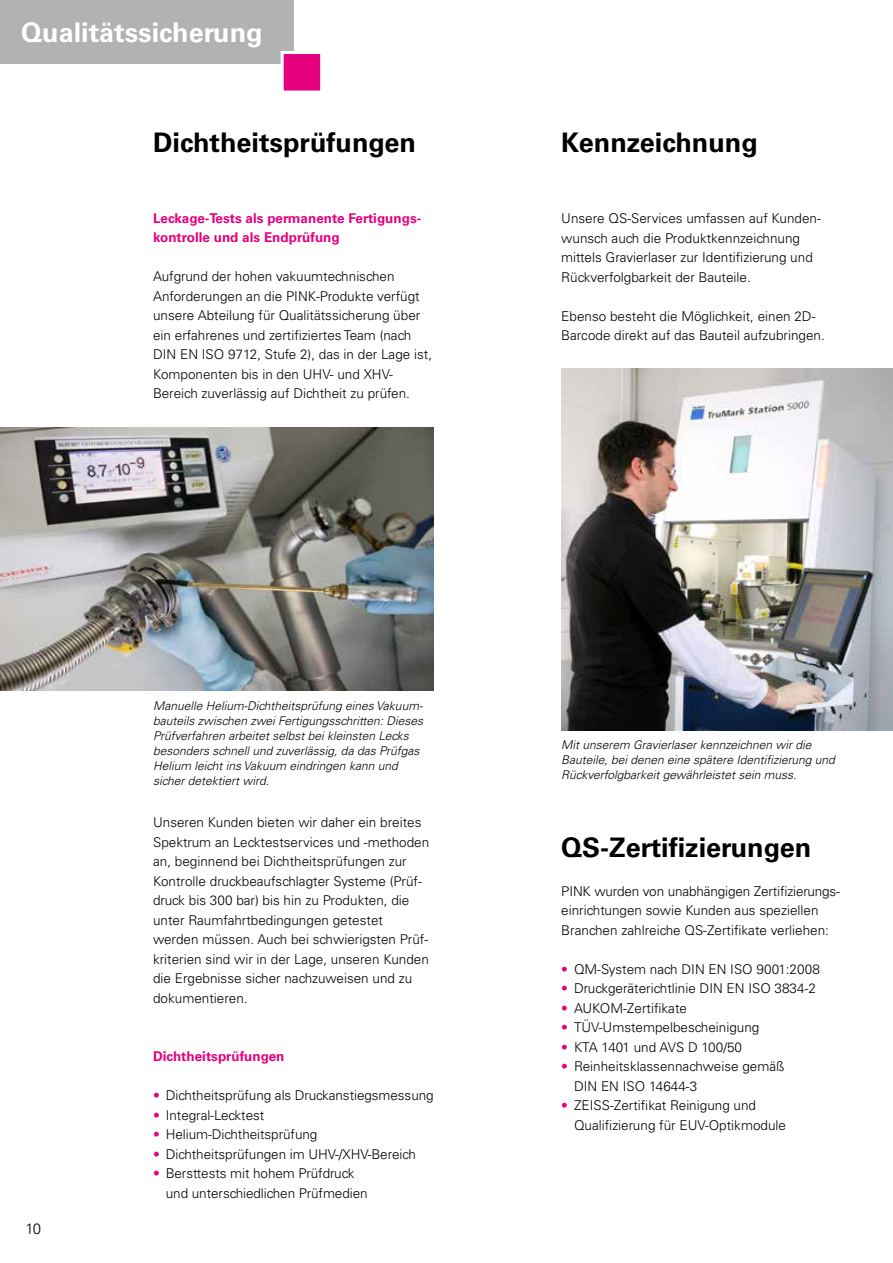
<style>
.page{position:relative;width:893px;height:1263px;background:#fff}
.page>*{position:absolute;margin:0;border:0;box-sizing:border-box;transform-origin:0 0}
.t1{font:700 27px "Univers";color:#000}
.t2{font:700 27px "Univers";color:#fff}
.t3{font:300 15px "Univers";color:#000}
.t4{font:300 13.5px/19.5px "Univers";color:#000}
.t5{font:700 13.5px/19.5px "Univers";color:#e5007d}
.t6{font:italic 300 12px/15px "Univers";color:#000}
.s1{color:#e5007d}
</style>
<div class="page">
<img style="left:561px;top:369px;width:332px;height:361px">
<img style="left:0;top:427px;width:434px;height:264px">
<div style="left:0;top:0;width:293px;height:64px;background:#b1b2b3"></div>
<div style="left:281px;top:51px;width:42px;height:43px;background:#e5007d;border:3px solid #fff"></div>
<h1 class="t2" style="left:21px;top:16px;width:243px">Qualitätssicherung</h1>
<h1 class="t1" style="left:153px;top:127px;width:264px">Dichtheitsprüfungen</h1>
<p class="t5" style="left:153px;top:208px;width:270px">Leckage-Tests als permanente Fertigungs&shy;kontrolle und als Endprüfung</p>
<p class="t4" style="left:153px;top:267px;width:281px">Aufgrund der hohen vakuumtechnischen Anforderungen an die PINK-Produkte verfügt unsere Abteilung für Qualitätssicherung über ein erfahrenes und zertifiziertes Team (nach DIN EN ISO 9712, Stufe 2), das in der Lage ist, Komponenten bis in den UHV- und XHV-Bereich zuverlässig auf Dichtheit zu prüfen.</p>
<p class="t6" style="left:153px;top:698px;width:272px">Manuelle Helium-Dichtheitsprüfung eines Vakuum&shy;bauteils zwischen zwei Fertigungsschritten: Dieses Prüfverfahren arbeitet selbst bei kleinsten Lecks besonders schnell und zuverlässig, da das Prüfgas Helium leicht ins Vakuum eindringen kann und sicher detektiert wird.</p>
<p class="t4" style="left:153px;top:813px;width:278px">Unseren Kunden bieten wir daher ein breites Spektrum an Lecktestservices und -methoden an, beginnend bei Dichtheitsprüfungen zur Kontrolle druckbeaufschlagter Systeme (Prüf&shy;druck bis 300 bar) bis hin zu Produkten, die unter Raumfahrtbedingungen getestet werden müssen. Auch bei schwierigsten Prüf&shy;kriterien sind wir in der Lage, unseren Kunden die Ergebnisse sicher nachzuweisen und zu dokumentieren.</p>
<p class="t3" style="left:26px;top:1220px;width:17px">10</p>
<p class="t5" style="left:153px;top:1047px;width:133px">Dichtheitsprüfungen</p>
<p class="t4" style="left:153px;top:1086px;width:282px"><span class="s1">•</span> Dichtheitsprüfung als Druckanstiegsmessung</p>
<p class="t4" style="left:153px;top:1105px;width:113px"><span class="s1">•</span> Integral-Lecktest</p>
<p class="t4" style="left:153px;top:1125px;width:166px"><span class="s1">•</span> Helium-Dichtheitsprüfung</p>
<p class="t4" style="left:153px;top:1144px;width:264px"><span class="s1">•</span> Dichtheitsprüfungen im UHV-/XHV-Bereich</p>
<p class="t4" style="left:166px;top:1164px;width:203px;text-indent:-13px"><span class="s1">•</span> Bersttests mit hohem Prüfdruck und unterschiedlichen Prüfmedien</p>
<h1 class="t1" style="left:561px;top:127px;width:198px">Kennzeichnung</h1>
<p class="t4" style="left:561px;top:209px;width:261px">Unsere QS-Services umfassen auf Kunden&shy;wunsch auch die Produktkennzeichnung mittels Gravierlaser zur Identifizierung und Rückverfolgbarkeit der Bauteile.</p>
<p class="t4" style="left:561px;top:306px;width:265px">Ebenso besteht die Möglichkeit, einen 2D-<br>Barcode direkt auf das Bauteil aufzubringen.</p>
<p class="t6" style="left:561px;top:737px;width:275px">Mit unserem Gravierlaser kennzeichnen wir die<br>Bauteile, bei denen eine spätere Identifizierung und<br>Rückverfolgbarkeit gewährleistet sein muss.</p>
<h1 class="t1" style="left:561px;top:832px;width:251px">QS-Zertifizierungen</h1>
<p class="t4" style="left:561px;top:881px;width:280px">PINK wurden von unabhängigen Zertifizierungs&shy;einrichtungen sowie Kunden aus speziellen<br>Branchen zahlreiche QS-Zertifikate verliehen:</p>
<p class="t4" style="left:561px;top:959px;width:260px"><span class="s1">•</span> QM-System nach DIN EN ISO 9001:2008</p>
<p class="t4" style="left:561px;top:979px;width:256px"><span class="s1">•</span> Druckgeräterichtlinie DIN EN ISO 3834-2</p>
<p class="t4" style="left:561px;top:998px;width:127px"><span class="s1">•</span> AUKOM-Zertifikate</p>
<p class="t4" style="left:561px;top:1018px;width:200px"><span class="s1">•</span> TÜV-Umstempelbescheinigung</p>
<p class="t4" style="left:561px;top:1037px;width:182px"><span class="s1">•</span> KTA 1401 und AVS D 100/50</p>
<p class="t4" style="left:574px;top:1057px;width:212px;text-indent:-13px"><span class="s1">•</span> Reinheitsklassennachweise gemäß<br>DIN EN ISO 14644-3</p>
<p class="t4" style="left:574px;top:1096px;width:213px;text-indent:-13px"><span class="s1">•</span> ZEISS-Zertifikat Reinigung und<br>Qualifizierung für EUV-Optikmodule</p>
</div>
